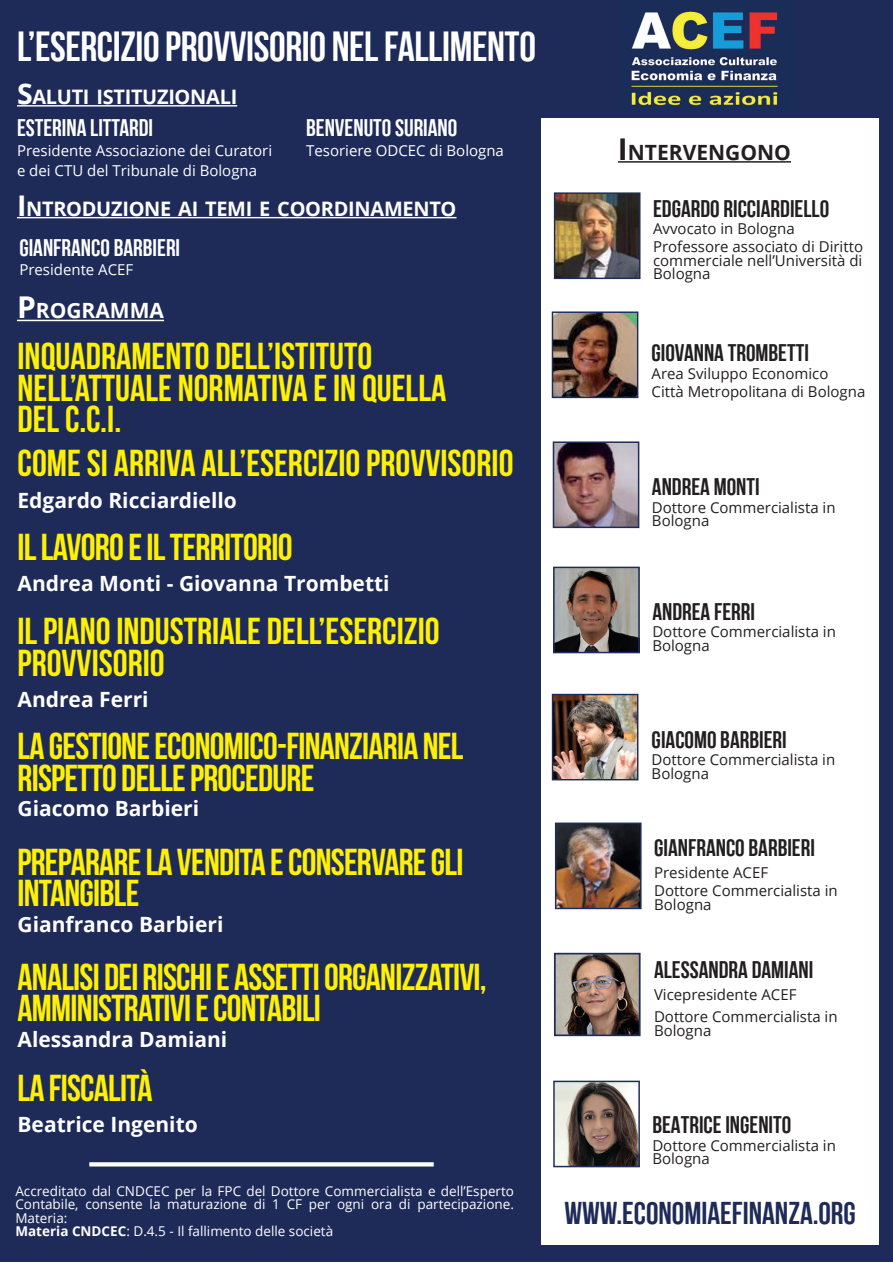
<style>
.page{position:relative;width:893px;height:1263px;background:#fff}
.page>*{position:absolute;margin:0;border:0;box-sizing:border-box;transform-origin:0 0}
.t1{font:42px "Bebas Neue";letter-spacing:-.01em;color:#fff}
.t2{font:700 37.5px/31.5px "Bebas Neue";letter-spacing:-.02em;color:#fff101}
.t3{font:700 37.5px/31.5px "Bebas Neue";color:#fff101}
.t4{font:31.5px "Bebas Neue";color:#1e2b59}
.t5{font:24px "Bebas Neue";color:#231f20}
.t6{font:24px "Bebas Neue";color:#fff}
.t7{font:700 21px "Open Sans";color:#fff}
.t8{font:700 21px "Open Sans";color:#231f20}
.t9{font:700 21px "Open Sans";color:#fff}
.t10{font:700 19.95px "Open Sans";letter-spacing:-.015em;color:#fff}
.t11{font:15px/13.5px "Open Sans";color:#231f20}
.t12{font:15px/19.6px "Open Sans";color:#fff}
.t13{font:13.5px/13.5px "Open Sans";color:#fff}
.s1{font-size:28.5px}
.s2{font-size:30px}
.s3{font-weight:700}
</style>
<div class="page">
<div style="left:0;top:0;width:893px;height:1262px;background:#1e2b59"></div>
<div style="left:541px;top:119px;width:337px;height:1126px;background:#fff"></div>
<img style="left:631px;top:11px;width:147px;height:95px">
<img style="left:556px;top:570px;width:81px;height:80px">
<div style="left:553px;top:567px;width:87px;height:86px;border:2px solid #1d2d59"></div>
<img style="left:556px;top:1084px;width:81px;height:80px">
<div style="left:553px;top:1081px;width:87px;height:86px;border:2px solid #1d2d59"></div>
<img style="left:557px;top:956px;width:81px;height:77px">
<div style="left:554px;top:953px;width:87px;height:83px;border:2px solid #1d2d59"></div>
<hr style="left:618px;top:161px;width:173px;height:2px;background:#231f20">
<hr style="left:17px;top:105px;width:220px;height:2px;background:#fff">
<img style="left:554px;top:696px;width:82px;height:82px">
<div style="left:552px;top:694px;width:86px;height:86px;border:1px solid #1d2d59"></div>
<hr style="left:17px;top:320px;width:147px;height:1px;background:#fff">
<svg style="left:89px;top:1162px;width:345px;height:4px"></svg>
<img style="left:557px;top:195px;width:80px;height:81px">
<div style="left:554px;top:192px;width:86px;height:87px;border:2px solid #1d2d59"></div>
<img style="left:556px;top:444px;width:80px;height:81px">
<div style="left:553px;top:441px;width:86px;height:87px;border:2px solid #1d2d59"></div>
<img style="left:558px;top:825px;width:81px;height:81px">
<div style="left:555px;top:822px;width:87px;height:87px;border:2px solid #1d2d59"></div>
<img style="left:554px;top:313px;width:82px;height:83px">
<div style="left:552px;top:311px;width:86px;height:87px;border:1px solid #1d2d59"></div>
<hr style="left:17px;top:217px;width:439px;height:1px;background:#fff">
<h1 class="t1" style="left:17px;top:24px;width:520px">L’ESERCIZIO PROVVISORIO NEL FALLIMENTO</h1>
<h3 class="t10" style="left:17px;top:82px;width:218px"><span class="s1">S</span>ALUTI ISTITUZI ONALI</h3>
<h3 class="t6" style="left:306px;top:115px;width:153px">BENVENUTO SURIANO</h3>
<p class="t12" style="left:306px;top:140px;width:199px">Tesoriere ODCEC di Bologna</p>
<h3 class="t6" style="left:17px;top:115px;width:138px">ESTERINA LITTARDI</h3>
<p class="t12" style="left:17px;top:140px;width:257px">Presidente Associazione dei Curatori e dei CTU del Tribunale di Bologna</p>
<h3 class="t10" style="left:17px;top:194px;width:441px"><span class="s1">I</span>NTRODUZIONE AI TEMI E COORDI NAMENTO</h3>
<h3 class="t6" style="left:19px;top:234px;width:162px">GIANFRANCO BARBIERI</h3>
<p class="t12" style="left:19px;top:260px;width:115px">Presidente ACEF</p>
<h3 class="t9" style="left:17px;top:296px;width:149px"><span class="s2">P</span>ROGRAMMA</h3>
<h2 class="t3" style="left:18px;top:340px;width:430px">INQUADRAMENTO DELL’ISTITUTO<br>NELL’ATTUALE NORMATIVA E IN QUELLA<br>DEL C.C.I.</h2>
<h2 class="t3" style="left:18px;top:447px;width:497px">COME SI ARRIVA ALL’ESERCIZIO PROVVISORIO</h2>
<h3 class="t7" style="left:18px;top:485px;width:221px">Edgardo Ricciardiello</h3>
<h2 class="t2" style="left:18px;top:531px;width:277px">IL LAVORO E IL TERRITORIO</h2>
<h3 class="t7" style="left:18px;top:569px;width:374px">Andrea Monti - Giovanna Trombetti</h3>
<h2 class="t3" style="left:18px;top:615px;width:424px">IL PIANO INDUSTRIALE DELL’ESERCIZIO<br>PROVVISORIO</h2>
<h3 class="t7" style="left:18px;top:684px;width:133px">Andrea Ferri</h3>
<h2 class="t2" style="left:18px;top:730px;width:447px">LA GESTIONE ECONOMICO-FINANZIARIA NEL<br>RISPETTO DELLE PROCEDURE</h2>
<h3 class="t7" style="left:18px;top:794px;width:183px">Giacomo Barbieri</h3>
<h2 class="t2" style="left:18px;top:845px;width:447px">PREPARARE LA VENDITA E CONSERVARE GLI<br>INTANGIBLE</h2>
<h3 class="t7" style="left:18px;top:909px;width:207px">Gianfranco Barbieri</h3>
<h2 class="t2" style="left:18px;top:961px;width:471px">ANALISI DEI RISCHI E ASSETTI ORGANIZZATIVI,<br>AMMINISTRATIVI E CONTABILI</h2>
<h3 class="t7" style="left:18px;top:1024px;width:211px">Alessandra Damiani</h3>
<h2 class="t2" style="left:18px;top:1071px;width:136px">LA FISCALITÀ</h2>
<h3 class="t7" style="left:18px;top:1109px;width:182px">Beatrice Ingenito</h3>
<p class="t13" style="left:15px;top:1184px;width:500px">Accreditato dal CNDCEC per la FPC del Dottore Commercialista e dell’Esperto Contabile, consente la maturazione di 1 CF per ogni ora di partecipazione.<br>Materia:<br><span class="s3">Materia CNDCEC</span>: D.4.5 - Il fallimento delle società</p>
<h3 class="t8" style="left:618px;top:137px;width:174px"><span class="s2">I</span>NTERVENGONO</h3>
<h3 class="t5" style="left:653px;top:195px;width:178px">EDGARDO RICCIARDIELLO</h3>
<p class="t11" style="left:653px;top:220px;width:211px;line-height:17.7px">Avvocato in Bologna<br>Professore associato di Diritto</p>
<p class="t11" style="left:653px;top:253px;width:211px">commerciale nell’Università di<br>Bologna</p>
<h3 class="t5" style="left:652px;top:340px;width:159px">GIOVANNA TROMBETTI</h3>
<p class="t11" style="left:652px;top:364px;width:215px;line-height:17.7px">Area Sviluppo Economico<br>Città Metropolitana di Bologna</p>
<h3 class="t5" style="left:652px;top:474px;width:109px">ANDREA MONTI</h3>
<p class="t11" style="left:652px;top:500px;width:185px">Dottore Commercialista in<br>Bologna</p>
<h3 class="t5" style="left:652px;top:598px;width:104px">ANDREA FERRI</h3>
<p class="t11" style="left:652px;top:625px;width:185px">Dottore Commercialista in<br>Bologna</p>
<h3 class="t5" style="left:652px;top:726px;width:137px">GIACOMO BARBIERI</h3>
<p class="t11" style="left:652px;top:753px;width:185px">Dottore Commercialista in<br>Bologna</p>
<h3 class="t5" style="left:654px;top:835px;width:162px">GIANFRANCO BARBIERI</h3>
<p class="t11" style="left:654px;top:864px;width:185px;line-height:17.7px">Presidente ACEF<br>Dottore Commercialista in</p>
<p class="t11" style="left:654px;top:897px;width:59px">Bologna</p>
<h3 class="t5" style="left:654px;top:956px;width:161px">ALESSANDRA DAMIANI</h3>
<p class="t11" style="left:654px;top:983px;width:185px;line-height:22px">Vicepresidente ACEF<br>Dottore Commercialista in</p>
<p class="t11" style="left:654px;top:1023px;width:59px">Bologna</p>
<h3 class="t5" style="left:652px;top:1111px;width:140px">BEATRICE INGENITO</h3>
<p class="t11" style="left:652px;top:1138px;width:185px">Dottore Commercialista in<br>Bologna</p>
<h3 class="t4" style="left:564px;top:1195px;width:293px">WWW.ECONOMIAEFINANZA.ORG</h3>
</div>
